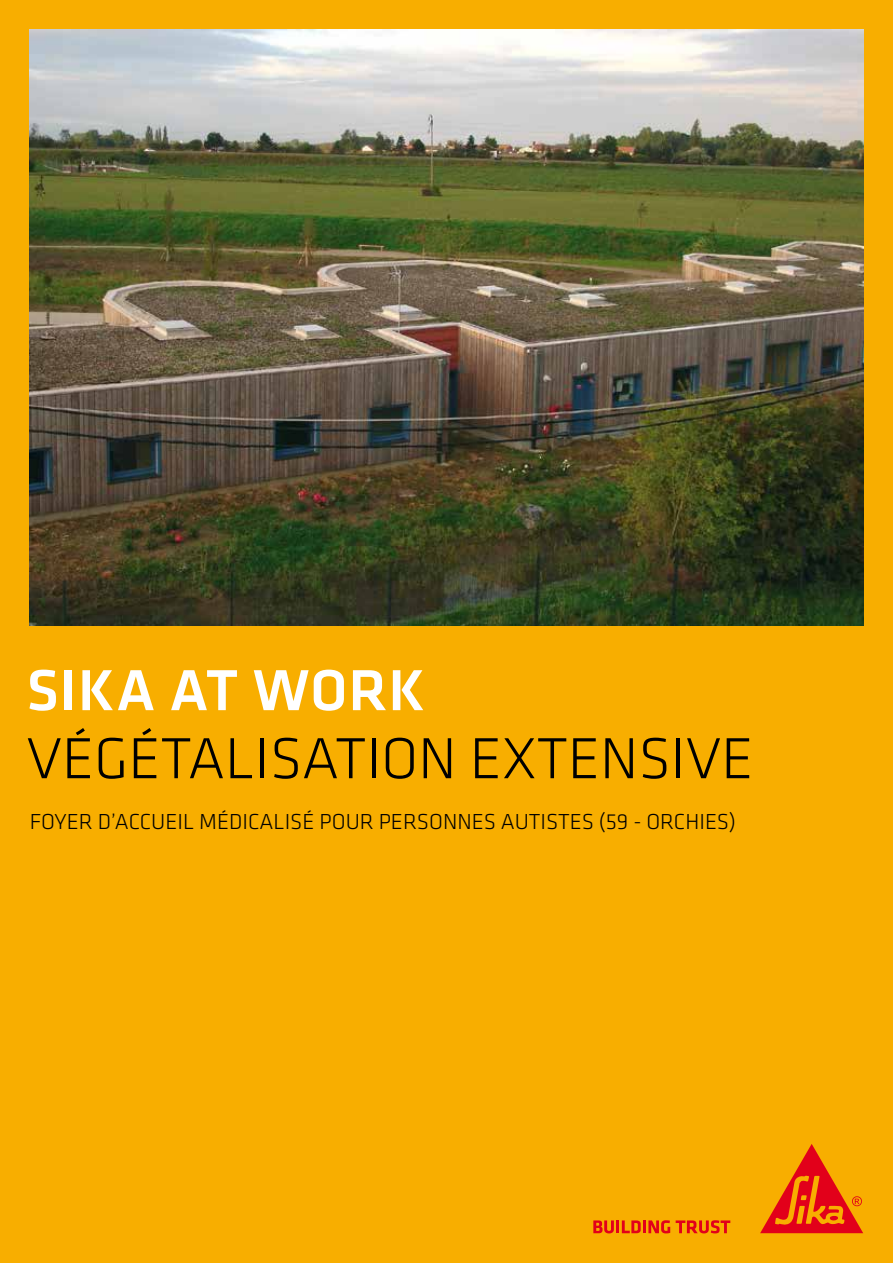
<style>
.page{position:relative;width:893px;height:1263px;background:#f8ae00}
.page>*{position:absolute;margin:0;border:0;box-sizing:border-box;transform-origin:0 0}
.t1{font:300 60px "Klavika";color:#000}
.t2{font:500 60px "Klavika";letter-spacing:.015em;color:#fff}
.t3{font:300 22.5px "Klavika";color:#000}
</style>
<div class="page">
<svg style="left:593px;top:1220px;width:77px;height:13px"></svg>
<svg style="left:676px;top:1220px;width:54px;height:13px"></svg>
<svg style="left:760px;top:1144px;width:103px;height:89px"></svg>
<img style="left:30px;top:30px;width:833px;height:595px">
<h1 class="t2" style="left:27px;top:650px;width:400px">SIKA AT WORK</h1>
<h1 class="t1" style="left:27px;top:722px;width:728px">VÉGÉTALISATION EXTENSIVE</h1>
<p class="t3" style="left:30px;top:808px;width:708px">FOYER D’ACCUEIL MÉDICALISÉ POUR PERSONNES AUTISTES (59 - ORCHIES)</p>
</div>
